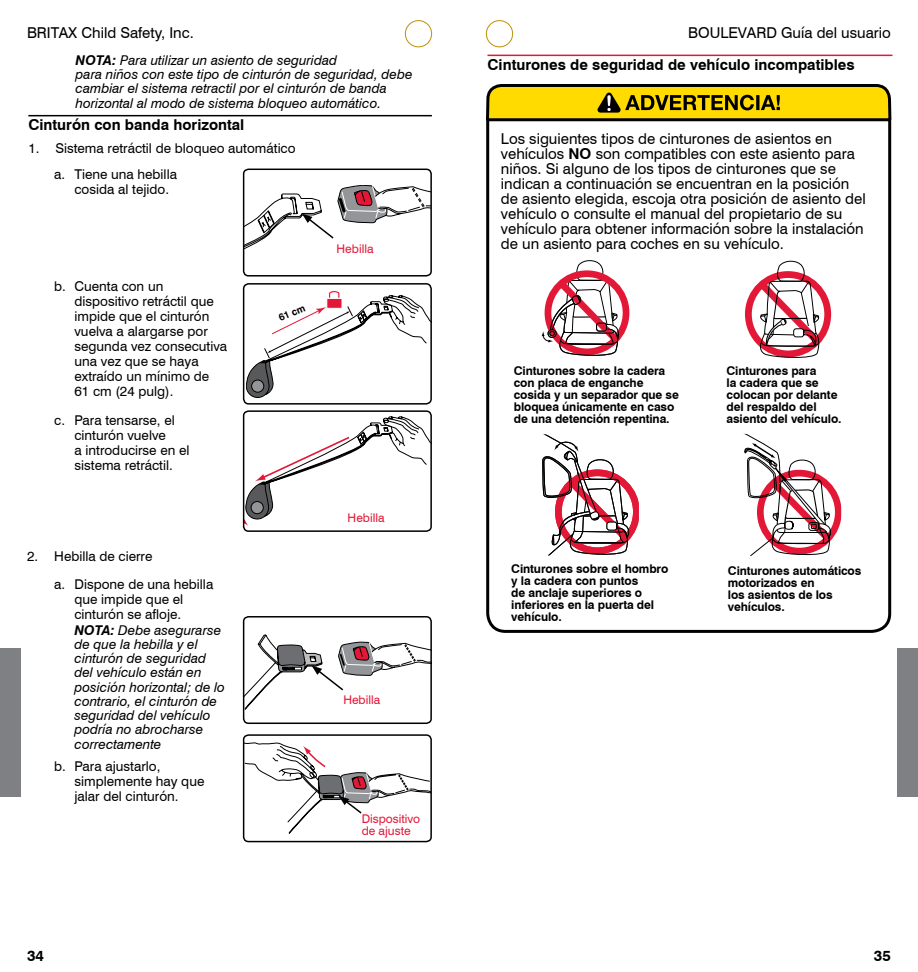
<style>
.page{position:relative;width:918px;height:972px;background:#fff}
.page>*{position:absolute;margin:0;border:0;box-sizing:border-box;transform-origin:0 0}
.t1{font:15px/15px "Swiss 721 BT";color:#000}
.t2{font:700 15px "Swiss 721 BT";color:#000}
.t3{font:italic 13.5px/14.5px "Swiss 721 BT";color:#000}
.t4{font:13.5px/15px "Swiss 721 BT";color:#000}
.t5{font:700 12px/12px "Swiss 721 BT";letter-spacing:-.01em;color:#000}
.t6{font:12px/12px "Swiss 721 BT";color:#e31837}
.t7{font:700 9.9px "Swiss 721 BT";color:#000}
.s1{font-weight:700}
.s2{font-style:normal}
</style>
<div class="page">
<div style="left:405px;top:20px;width:27px;height:27px;border:1px solid #bc9109;border-radius:50%"></div>
<div style="left:0;top:648px;width:20px;height:148px;background:#7e8083"></div>
<div style="left:897px;top:648px;width:21px;height:148px;background:#7e8083"></div>
<div style="left:243px;top:410px;width:189px;height:122px;border:2px solid #000;border-radius:5px"></div>
<svg style="left:246px;top:290px;width:183px;height:108px"></svg>
<div style="left:243px;top:283px;width:189px;height:122px;border:2px solid #000;border-radius:5px"></div>
<div style="left:243px;top:616px;width:189px;height:108px;border:2px solid #000;border-radius:5px"></div>
<div style="left:243px;top:734px;width:189px;height:108px;border:2px solid #000;border-radius:5px"></div>
<div style="left:243px;top:169px;width:189px;height:108px;border:2px solid #000;border-radius:5px"></div>
<svg style="left:244px;top:742px;width:187px;height:99px"></svg>
<hr style="left:28px;top:115px;width:404px;height:1px;background:#000">
<svg style="left:244px;top:182px;width:187px;height:94px"></svg>
<svg style="left:244px;top:417px;width:187px;height:109px"></svg>
<svg style="left:244px;top:635px;width:187px;height:75px"></svg>
<svg style="left:744px;top:434px;width:97px;height:122px"></svg>
<svg style="left:745px;top:261px;width:86px;height:97px"></svg>
<svg style="left:542px;top:434px;width:97px;height:122px"></svg>
<svg style="left:542px;top:260px;width:87px;height:96px"></svg>
<div style="left:486px;top:103px;width:405px;height:530px;border:3px solid #000;border-radius:18px"></div>
<svg style="left:485px;top:20px;width:408px;height:103px"></svg>
<svg style="left:488px;top:86px;width:402px;height:34px"></svg>
<p class="t1" style="left:27px;top:25px;width:168px">BRITAX Child Safety, Inc.</p>
<p class="t1" style="left:688px;top:25px;width:204px">BOULEVARD Guía del usuario</p>
<p class="t3" style="left:76px;top:52px;width:338px"><span class="s1">NOTA:</span> Para utilizar un asiento de seguridad<br>para niños con este tipo de cinturón de seguridad, debe cambiar el sistema retractil por el cinturón de banda horizontal al modo de sistema bloqueo automático.</p>
<p class="t2" style="left:28px;top:115px;width:218px">Cinturón con banda horizontal</p>
<p class="t4" style="left:28px;top:140px;width:269px">1. Sistema retráctil de bloqueo automático</p>
<p class="t4" style="left:75px;top:166px;width:104px;text-indent:-20px">a. Tiene una hebilla cosida al tejido.</p>
<p class="t4" style="left:75px;top:278px;width:154px;text-indent:-20px">b. Cuenta con un dispositivo retráctil que impide que el cinturón vuelva a alargarse por segunda vez consecutiva una vez que se haya extraído un mínimo de<br>61 cm (24 pulg).</p>
<p class="t4" style="left:75px;top:413px;width:117px;text-indent:-20px">c. Para tensarse, el cinturón vuelve<br>a introducirse en el sistema retráctil.</p>
<p class="t4" style="left:54px;top:542px;width:161px;line-height:28.5px;text-indent:-27px">2. Hebilla de cierre<br>a. Dispone de una hebilla</p>
<p class="t3" style="left:75px;top:592px;width:152px"><span class="s2">que impide que el cinturón se afloje.<br></span><span class="s1">NOTA:</span> Debe asegurarse de que la hebilla y el cinturón de seguridad del vehículo están en posición horizontal; de lo contrario, el cinturón de seguridad del vehículo podría no abrocharse correctamente</p>
<p class="t4" style="left:75px;top:759px;width:131px;text-indent:-20px">b. Para ajustarlo, simplemente hay que jalar del cinturón.</p>
<p class="t7" style="left:277px;top:312px;width:30px;rotate:-22deg">61 cm</p>
<p class="t6" style="left:337px;top:242px;width:38px">Hebilla</p>
<p class="t6" style="left:348px;top:512px;width:38px">Hebilla</p>
<p class="t6" style="left:343px;top:694px;width:38px">Hebilla</p>
<p class="t6" style="left:362px;top:812px;width:60px">Dispositivo de ajuste</p>
<p class="t2" style="left:487px;top:55px;width:369px">Cinturones de seguridad de vehículo incompatibles</p>
<p class="t1" style="left:501px;top:131px;width:366px">Los siguientes tipos de cinturones de asientos en vehículos <span class="s1">NO</span> son compatibles con este asiento para niños. Si alguno de los tipos de cinturones que se indican a continuación se encuentran en la posición de asiento elegida, escoja otra posición de asiento del vehículo o consulte el manual del propietario de su vehículo para obtener información sobre la instalación de un asiento para coches en su vehículo.</p>
<p class="t5" style="left:514px;top:364px;width:167px">Cinturones sobre la cadera con placa de enganche cosida y un separador que se bloquea únicamente en caso de una detención repentina.</p>
<p class="t5" style="left:727px;top:364px;width:115px">Cinturones para<br>la cadera que se colocan por delante del respaldo del asiento del vehículo.</p>
<p class="t5" style="left:511px;top:563px;width:159px">Cinturones sobre el hombro y la cadera con puntos<br>de anclaje superiores o inferiores en la puerta del vehículo.</p>
<p class="t5" style="left:728px;top:564px;width:135px">Cinturones automáticos motorizados en<br>los asientos de los vehículos.</p>
<p class="t2" style="left:27px;top:947px;width:19px">34</p>
<p class="t2" style="left:874px;top:947px;width:19px">35</p>
</div>
